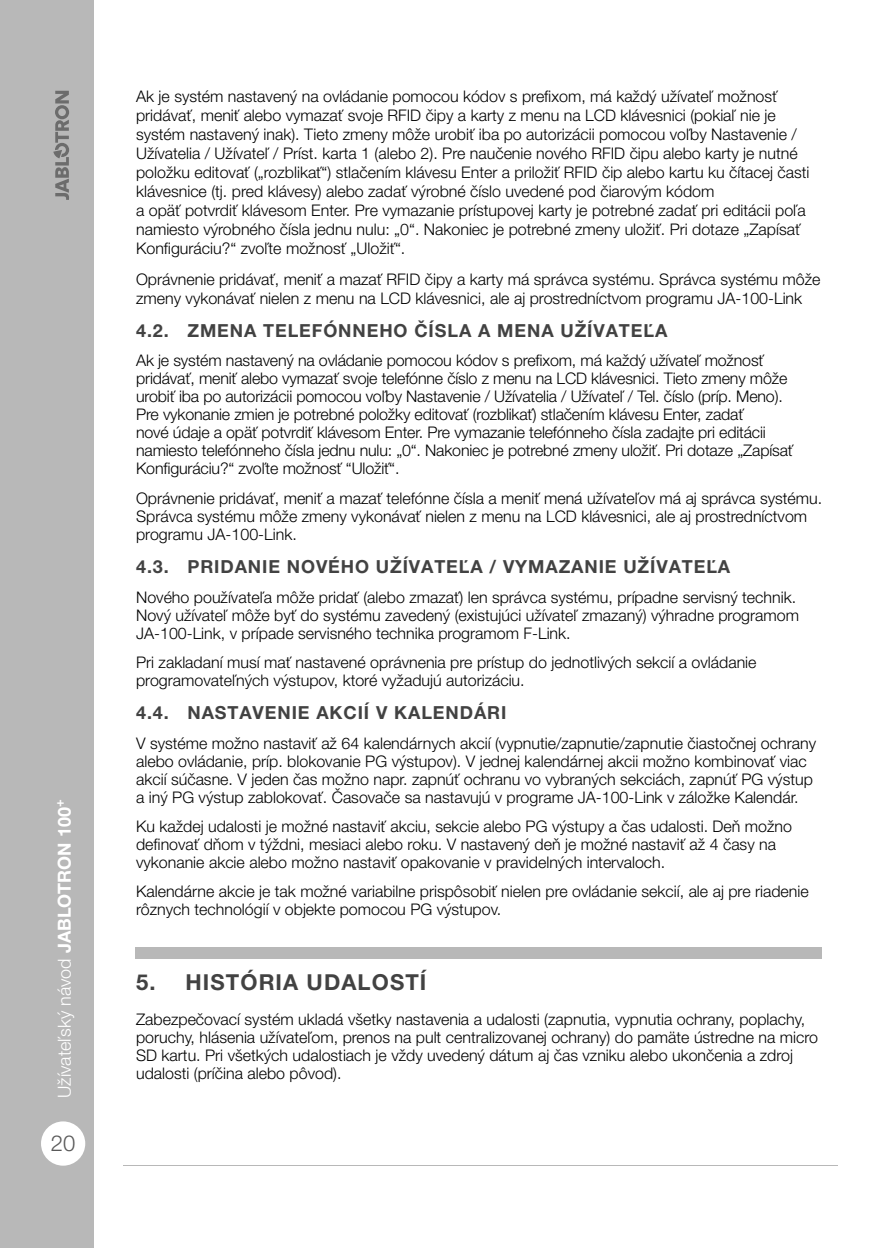
<style>
.page{position:relative;width:896px;height:1248px;background:#fff}
.page>*{position:absolute;margin:0;border:0;box-sizing:border-box;transform-origin:0 0}
.t1{font:700 22px "Helvetica Neue LT Pro";letter-spacing:.05em;color:#424242}
.t2{font:300 22px "Helvetica Neue LT Pro";color:#595959}
.t3{font:700 18px "Helvetica Neue LT Pro";letter-spacing:.05em;color:#424242}
.t4{font:300 18px "Helvetica Neue LT Pro";color:#fff}
.t5{font:300 16px/18px "Helvetica Neue LT Pro";color:#000}
.s1{font-weight:700}
</style>
<div class="page">
<div style="left:0;top:0;width:94px;height:1247px;background:#b8b8b8"></div>
<svg style="left:53px;top:91px;width:16px;height:109px"></svg>
<div style="left:41px;top:1121px;width:44px;height:44px;background:#fff;border-radius:50%"></div>
<div style="left:135px;top:947px;width:686px;height:11px;background:#b8b8b8"></div>
<p class="t4" style="left:58px;top:1097px;width:300px;rotate:-90deg">Užívateľský návod <span class="s1">JABLOTRON 100</span><sup>+</sup></p>
<h1 class="t2" style="left:51px;top:1135px;width:26px">20</h1>
<p class="t5" style="left:136px;top:89px;width:675px;line-height:19px">Ak je systém nastavený na ovládanie pomocou kódov s prefixom, má každý užívateľ možnosť pridávať, meniť alebo vymazať svoje RFID čipy a karty z menu na LCD klávesnici (pokiaľ nie je systém nastavený inak). Tieto zmeny môže urobiť iba po autorizácii pomocou voľby Nastavenie / Užívatelia / Užívateľ / Príst. karta 1 (alebo 2). Pre naučenie nového RFID čipu alebo karty je nutné položku editovať („rozblikať“) stlačením klávesu Enter a priložiť RFID čip alebo kartu ku čítacej časti klávesnice (tj. pred klávesy) alebo zadať výrobné číslo uvedené pod čiarovým kódom<br>a opäť potvrdiť klávesom Enter. Pre vymazanie prístupovej karty je potrebné zadať pri editácii poľa namiesto výrobného čísla jednu nulu: „0“. Nakoniec je potrebné zmeny uložiť. Pri dotaze „Zapísať Konfiguráciu?“ zvoľte možnosť „Uložiť“.</p>
<p class="t5" style="left:136px;top:271px;width:686px;line-height:19px">Oprávnenie pridávať, meniť a mazať RFID čipy a karty má správca systému. Správca systému môže zmeny vykonávať nielen z menu na LCD klávesnici, ale aj prostredníctvom programu JA-100-Link</p>
<p class="t3" style="left:136px;top:324px;width:533px">4.2. ZMENA TELEFÓNNEHO ČÍSLA A MENA UŽÍVATEĽA</p>
<p class="t5" style="left:136px;top:353px;width:658px">Ak je systém nastavený na ovládanie pomocou kódov s prefixom, má každý užívateľ možnosť pridávať, meniť alebo vymazať svoje telefónne číslo z menu na LCD klávesnici. Tieto zmeny môže urobiť iba po autorizácii pomocou voľby Nastavenie / Užívatelia / Užívateľ / Tel. číslo (príp. Meno).<br>Pre vykonanie zmien je potrebné položky editovať (rozblikať) stlačením klávesu Enter, zadať<br>nové údaje a opäť potvrdiť klávesom Enter. Pre vymazanie telefónneho čísla zadajte pri editácii namiesto telefónneho čísla jednu nulu: „0“. Nakoniec je potrebné zmeny uložiť. Pri dotaze „Zapísať Konfiguráciu?“ zvoľte možnosť “Uložiť“.</p>
<p class="t5" style="left:136px;top:491px;width:687px">Oprávnenie pridávať, meniť a mazať telefónne čísla a meniť mená užívateľov má aj správca systému.<br>Správca systému môže zmeny vykonávať nielen z menu na LCD klávesnici, ale aj prostredníctvom programu JA-100-Link.</p>
<p class="t3" style="left:136px;top:560px;width:596px">4.3. PRIDANIE NOVÉHO UŽÍVATEĽA / VYMAZANIE UŽÍVATEĽA</p>
<p class="t5" style="left:136px;top:589px;width:664px">Nového používateľa môže pridať (alebo zmazať) len správca systému, prípadne servisný technik.<br>Nový užívateľ môže byť do systému zavedený (existujúci užívateľ zmazaný) výhradne programom<br>JA-100-Link, v prípade servisného technika programom F-Link.</p>
<p class="t5" style="left:136px;top:655px;width:622px">Pri zakladaní musí mať nastavené oprávnenia pre prístup do jednotlivých sekcií a ovládanie programovateľných výstupov, ktoré vyžadujú autorizáciu.</p>
<p class="t3" style="left:136px;top:706px;width:372px">4.4. NASTAVENIE AKCIÍ V KALENDÁRI</p>
<p class="t5" style="left:136px;top:735px;width:681px">V systéme možno nastaviť až 64 kalendárnych akcií (vypnutie/zapnutie/zapnutie čiastočnej ochrany alebo ovládanie, príp. blokovanie PG výstupov). V jednej kalendárnej akcii možno kombinovať viac akcií súčasne. V jeden čas možno napr. zapnúť ochranu vo vybraných sekciách, zapnúť PG výstup a iný PG výstup zablokovať. Časovače sa nastavujú v programe JA-100-Link v záložke Kalendár.</p>
<p class="t5" style="left:136px;top:819px;width:657px">Ku každej udalosti je možné nastaviť akciu, sekcie alebo PG výstupy a čas udalosti. Deň možno definovať dňom v týždni, mesiaci alebo roku. V nastavený deň je možné nastaviť až 4 časy na vykonanie akcie alebo možno nastaviť opakovanie v pravidelných intervaloch.</p>
<p class="t5" style="left:136px;top:884px;width:674px">Kalendárne akcie je tak možné variabilne prispôsobiť nielen pre ovládanie sekcií, ale aj pre riadenie rôznych technológií v objekte pomocou PG výstupov.</p>
<h1 class="t1" style="left:136px;top:974px;width:292px">5. HISTÓRIA UDALOSTÍ</h1>
<p class="t5" style="left:136px;top:1011px;width:683px">Zabezpečovací systém ukladá všetky nastavenia a udalosti (zapnutia, vypnutia ochrany, poplachy, poruchy, hlásenia užívateľom, prenos na pult centralizovanej ochrany) do pamäte ústredne na micro SD kartu. Pri všetkých udalostiach je vždy uvedený dátum aj čas vzniku alebo ukončenia a zdroj udalosti (príčina alebo pôvod).</p>
</div>
